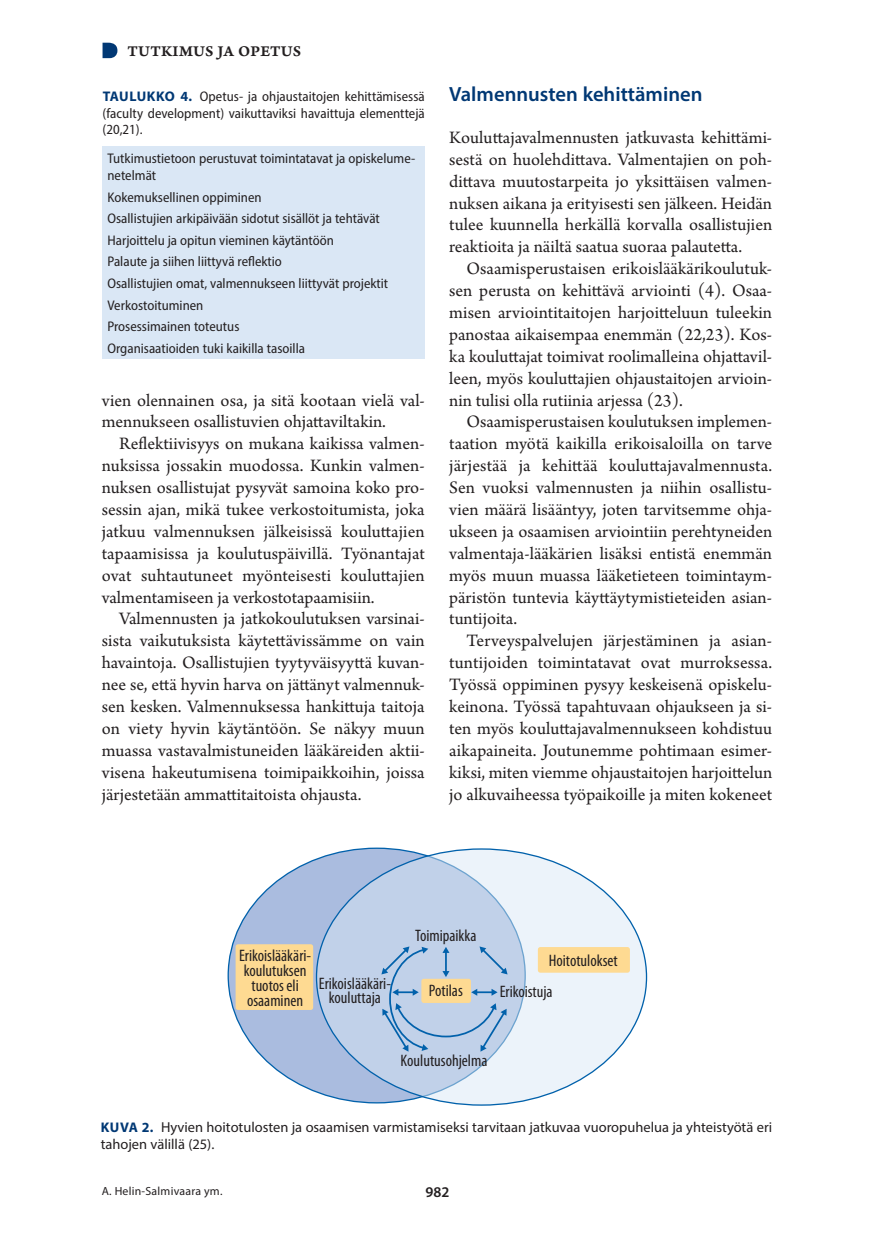
<style>
.page{position:relative;width:874px;height:1241px;background:#fff}
.page>*{position:absolute;margin:0;border:0;box-sizing:border-box;transform-origin:0 0}
.v1{font:600 20.65px "Myriad Pro";color:#013874}
.l_ei_sis{font:18.38px/21.9px "Arno Pro";color:#231f20;text-align:justify}
.t1{font:condensed 16.62px/14.9px "Myriad Pro";color:#231f20;text-align:center}
.vinj{font:15.75px "Arno Pro Smbd Caption";letter-spacing:.015em;color:#231f20}
.t2{font:600 14.88px "Myriad Pro";color:#231f20}
.kt{font:14.35px/17.5px "Myriad Pro";color:#231f20}
.t{font:semi-condensed 14px/16.6px "Myriad Pro";color:#231f20;text-align:justify}
.Ala{font:11.9px "Myriad Pro";letter-spacing:.02em;color:#231f20}
.s1{font-weight:700;font-stretch:normal;color:#013874}
.s2{font-weight:700;font-size:14px;color:#013874}
</style>
<div class="page">
<div style="left:228px;top:848px;width:297px;height:254px;background:#aabcdf;border-radius:50%"></div>
<svg style="left:316px;top:848px;width:330px;height:256px;background:#d4e0f0"></svg>
<div style="left:235px;top:944px;width:78px;height:65px;background:#feda92;border-radius:2px"></div>
<div style="left:537px;top:946px;width:92px;height:26px;background:#feda92;border-radius:2px"></div>
<svg style="left:381px;top:946px;width:126px;height:105px;background:#b6c8dc"></svg>
<div style="left:102px;top:146px;width:322px;height:213px;background:#dae7f5"></div>
<svg style="left:102px;top:43px;width:15px;height:15px"></svg>
<p class="vinj" style="left:127px;top:41px;width:175px">TUTKIMUS JA OPETUS</p>
<p class="t" style="left:102px;top:88px;width:324px"><span class="s1">TAULUKKO 4.</span> Opetus- ja ohjaustaitojen kehittämisessä (faculty development) vaikuttaviksi havaittuja elementtejä (20,21).</p>
<p class="t" style="left:107px;top:150px;width:309px">Tutkimustietoon perustuvat toimintatavat ja opiskelume&shy;netelmät</p>
<p class="t" style="left:107px;top:188px;width:156px">Kokemuksellinen oppiminen</p>
<p class="t" style="left:107px;top:210px;width:274px">Osallistujien arkipäivään sidotut sisällöt ja tehtävät</p>
<p class="t" style="left:107px;top:231px;width:228px">Harjoittelu ja opitun vieminen käytäntöön</p>
<p class="t" style="left:107px;top:253px;width:176px">Palaute ja siihen liittyvä reflektio</p>
<p class="t" style="left:107px;top:275px;width:282px">Osallistujien omat, valmennukseen liittyvät projektit</p>
<p class="t" style="left:107px;top:296px;width:97px">Verkostoituminen</p>
<p class="t" style="left:107px;top:318px;width:133px">Prosessimainen toteutus</p>
<p class="t" style="left:107px;top:339px;width:199px">Organisaatioiden tuki kaikilla tasoilla</p>
<p class="l_ei_sis" style="left:102px;top:390px;width:324px">vien olennainen osa, ja sitä kootaan vielä val&shy;mennukseen osallistuvien ohjattaviltakin.</p>
<p class="l_ei_sis" style="left:102px;top:434px;width:324px;text-indent:17px">Reflektiivisyys on mukana kaikissa valmen&shy;nuksissa jossakin muodossa. Kunkin valmen&shy;nuksen osallistujat pysyvät samoina koko pro&shy;sessin ajan, mikä tukee verkostoitumista, joka jatkuu valmennuksen jälkeisissä kouluttajien tapaamisissa ja koulutuspäivillä. Työnantajat ovat suhtautuneet myönteisesti kouluttajien valmentamiseen ja verkostotapaamisiin.</p>
<p class="l_ei_sis" style="left:102px;top:609px;width:324px;text-indent:17px">Valmennusten ja jatkokoulutuksen varsinai&shy;sista vaikutuksista käytettävissämme on vain havaintoja. Osallistujien tyytyväisyyttä kuvan&shy;nee se, että hyvin harva on jättänyt valmennuk&shy;sen kesken. Valmennuksessa hankittuja taitoja on viety hyvin käytäntöön. Se näkyy muun muassa vastavalmistuneiden lääkäreiden aktii&shy;visena hakeutumisena toimipaikkoihin, joissa järjestetään ammattitaitoista ohjausta.</p>
<p class="v1" style="left:449px;top:81px;width:254px">Valmennusten kehittäminen</p>
<p class="l_ei_sis" style="left:449px;top:127px;width:324px">Kouluttajavalmennusten jatkuvasta kehittämi&shy;sestä on huolehdittava. Valmentajien on poh&shy;dittava muutostarpeita jo yksittäisen valmen&shy;nuksen aikana ja erityisesti sen jälkeen. Heidän tulee kuunnella herkällä korvalla osallistujien reaktioita ja näiltä saatua suoraa palautetta.</p>
<p class="l_ei_sis" style="left:449px;top:259px;width:324px;text-indent:17px">Osaamisperustaisen erikoislääkärikoulutuk&shy;sen perusta on kehittävä arviointi (4). Osaa&shy;misen arviointitaitojen harjoitteluun tuleekin panostaa aikaisempaa enemmän (22,23). Kos&shy;ka kouluttajat toimivat roolimalleina ohjattavil&shy;leen, myös kouluttajien ohjaustaitojen arvioin&shy;nin tulisi olla rutiinia arjessa (23).</p>
<p class="l_ei_sis" style="left:449px;top:412px;width:324px;text-indent:17px">Osaamisperustaisen koulutuksen implemen&shy;taation myötä kaikilla erikoisaloilla on tarve järjestää ja kehittää kouluttajavalmennusta.<br>Sen vuoksi valmennusten ja niihin osallistu&shy;vien määrä lisääntyy, joten tarvitsemme ohja&shy;ukseen ja osaamisen arviointiin perehtyneiden valmentaja-lääkärien lisäksi entistä enemmän myös muun muassa lääketieteen toimintaym&shy;päristön tuntevia käyttäytymistieteiden asian&shy;tuntijoita.</p>
<p class="l_ei_sis" style="left:449px;top:630px;width:324px;text-indent:17px">Terveyspalvelujen järjestäminen ja asian&shy;tuntijoiden toimintatavat ovat murroksessa.<br>Työssä oppiminen pysyy keskeisenä opiskelu&shy;keinona. Työssä tapahtuvaan ohjaukseen ja si&shy;ten myös kouluttajavalmennukseen kohdistuu aikapaineita. Joutunemme pohtimaan esimer&shy;kiksi, miten viemme ohjaustaitojen harjoittelun jo alkuvaiheessa työpaikoille ja miten kokeneet</p>
<p class="t1" style="left:239px;top:947px;width:73px">Erikoislääkäri&shy;koulutuksen tuotos eli osaaminen</p>
<p class="t1" style="left:319px;top:975px;width:73px">Erikoislääkäri&shy;kouluttaja</p>
<p class="t1" style="left:415px;top:927px;width:63px">Toimipaikka</p>
<p class="t1" style="left:428px;top:982px;width:35px">Potilas</p>
<p class="t1" style="left:499px;top:983px;width:54px">Erikoistuja</p>
<p class="t1" style="left:548px;top:952px;width:70px">Hoitotulokset</p>
<p class="t1" style="left:400px;top:1052px;width:88px">Koulutusohjelma</p>
<p class="kt" style="left:101px;top:1117px;width:672px"><span class="s2">KUVA 2.</span> Hyvien hoitotulosten ja osaamisen varmistamiseksi tarvitaan jatkuvaa vuoropuhelua ja yhteistyötä eri tahojen välillä (25).</p>
<p class="Ala" style="left:102px;top:1183px;width:122px">A. Helin-Salmivaara ym.</p>
<p class="t2" style="left:425px;top:1182px;width:25px">982</p>
</div>
